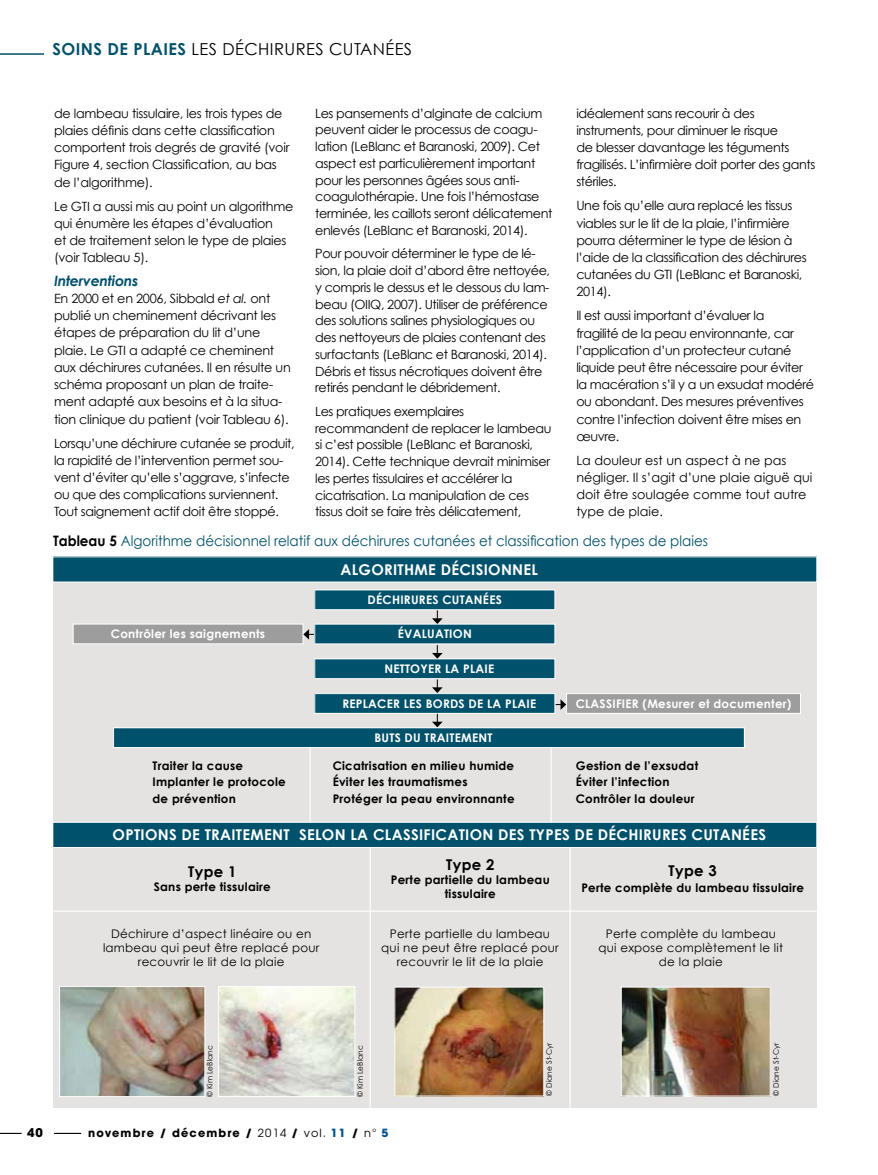
<style>
.page{position:relative;width:878px;height:1175px;background:#fff}
.page>*{position:absolute;margin:0;border:0;box-sizing:border-box;transform-origin:0 0}
.t1{font:16.5px "Century Gothic";color:#000}
.t2{font:700 16.5px "Century Gothic";color:#00516b}
.t3{font:700 14.85px "Century Gothic";color:#fff}
.t4{font:700 14.85px "Century Gothic";letter-spacing:.02em;color:#000}
.t5{font:14.4px "Century Gothic";color:#00516b;scale:.94 1}
.t6{font:italic 700 14.25px "Century Gothic";letter-spacing:-.02em;color:#00516b}
.t7{font:12.75px/17.2px "Century Gothic";letter-spacing:-.03em;color:#000}
.t8{font:12.75px/17.2px "Century Gothic";color:#000}
.t9{font:700 12px "Avant Garde";color:#000}
.t10{font:700 11.85px/14px "Century Gothic";letter-spacing:.02em;color:#000;text-align:center}
.t11{font:11.85px/14px "Century Gothic";letter-spacing:.02em;color:#000;text-align:center}
.t12{font:700 11.85px "Century Gothic";letter-spacing:.02em;color:#fff}
.t13{font:700 11.25px "Avant Garde";letter-spacing:.1em;color:#000}
.t14{font:7.5px "Century Gothic";color:#000}
.s1{font-style:italic}
.s2{font-weight:700;color:#000}
.s3{font-weight:400}
.s4{color:#005493}
</style>
<div class="page">
<svg style="left:0;top:1132px;width:22px;height:1px"></svg>
<svg style="left:54px;top:1132px;width:27px;height:1px"></svg>
<hr style="left:0;top:53px;width:44px;height:2px;background:#00516b">
<div style="left:53px;top:562px;width:763px;height:545px;background:#e4e3e2"></div>
<div style="left:315px;top:590px;width:240px;height:19px;background:#00516b"></div>
<div style="left:314px;top:589px;width:241px;height:21px;border:1px solid #fff"></div>
<div style="left:315px;top:624px;width:240px;height:20px;background:#00516b"></div>
<div style="left:315px;top:659px;width:240px;height:19px;background:#00516b"></div>
<div style="left:314px;top:658px;width:241px;height:21px;border:1px solid #fff"></div>
<div style="left:315px;top:693px;width:240px;height:20px;background:#00516b"></div>
<div style="left:314px;top:693px;width:241px;height:20px;border:1px solid #fff"></div>
<div style="left:53px;top:822px;width:763px;height:25px;background:#00516b"></div>
<div style="left:52px;top:822px;width:765px;height:26px;border:1px solid #fff"></div>
<div style="left:53px;top:557px;width:763px;height:25px;background:#00516b"></div>
<div style="left:73px;top:624px;width:230px;height:20px;background:#9e9d9d"></div>
<div style="left:73px;top:623px;width:230px;height:21px;border:1px solid #fff"></div>
<div style="left:566px;top:693px;width:234px;height:20px;background:#9e9d9d"></div>
<div style="left:566px;top:693px;width:234px;height:20px;border:1px solid #fff"></div>
<img style="left:61px;top:988px;width:142px;height:107px">
<div style="left:59px;top:986px;width:146px;height:111px;border:1px solid #fff"></div>
<img style="left:396px;top:988px;width:146px;height:106px">
<div style="left:394px;top:986px;width:150px;height:110px;border:1px solid #fff"></div>
<img style="left:220px;top:988px;width:133px;height:107px">
<div style="left:218px;top:986px;width:137px;height:111px;border:1px solid #fff"></div>
<img style="left:623px;top:988px;width:145px;height:106px">
<div style="left:621px;top:986px;width:149px;height:110px;border:1px solid #fff"></div>
<svg style="left:432px;top:714px;width:10px;height:13px"></svg>
<svg style="left:432px;top:679px;width:10px;height:14px"></svg>
<svg style="left:432px;top:645px;width:10px;height:13px"></svg>
<svg style="left:432px;top:610px;width:10px;height:14px"></svg>
<svg style="left:555px;top:699px;width:11px;height:11px"></svg>
<svg style="left:303px;top:629px;width:11px;height:10px"></svg>
<hr style="left:369px;top:847px;width:2px;height:262px;background:#fff">
<hr style="left:53px;top:910px;width:764px;height:1px;background:#fff">
<hr style="left:569px;top:847px;width:1px;height:262px;background:#fff">
<hr style="left:550px;top:747px;width:1px;height:75px;background:#fff">
<hr style="left:309px;top:747px;width:2px;height:75px;background:#fff">
<div style="left:114px;top:727px;width:630px;height:20px;background:#00516b"></div>
<div style="left:113px;top:727px;width:631px;height:21px;border:1px solid #fff"></div>
<p class="t2" style="left:52px;top:38px;width:20px">Soins</p>
<p class="t2" style="left:107px;top:38px;width:36px">de plaies</p>
<p class="t1" style="left:191px;top:39px;width:42px">Les déchirures</p>
<p class="t1" style="left:329px;top:39px;width:12px">cutanées</p>
<p class="t7" style="left:54px;top:104px;width:237px">de lambeau tissulaire, les trois types de plaies définis dans cette classification comportent trois degrés de gravité (voir Figure 4, section Classification, au bas de l’algorithme).</p>
<p class="t7" style="left:54px;top:197px;width:241px">Le GTI a aussi mis au point un algorithme qui énumère les étapes d’évaluation<br>et de traitement selon le type de plaies (voir Tableau 5).</p>
<p class="t6" style="left:54px;top:271px;width:86px">Interventions</p>
<p class="t7" style="left:54px;top:289px;width:238px">En 2000 et en 2006, Sibbald <span class="s1">et al.</span> ont publié un cheminement décrivant les étapes de préparation du lit d’une plaie. Le GTI a adapté ce cheminent aux déchirures cutanées. Il en résulte un schéma proposant un plan de traite&shy;ment adapté aux besoins et à la situa&shy;tion clinique du patient (voir Tableau 6).</p>
<p class="t7" style="left:54px;top:434px;width:242px">Lorsqu’une déchirure cutanée se produit, la rapidité de l’intervention permet sou&shy;vent d’éviter qu’elle s’aggrave, s’infecte ou que des complications surviennent.<br>Tout saignement actif doit être stoppé.</p>
<p class="t7" style="left:315px;top:104px;width:239px;line-height:16.8px">Les pansements d’alginate de calcium peuvent aider le processus de coagu&shy;lation (LeBlanc et Baranoski, 2009). Cet aspect est particulièrement important pour les personnes âgées sous anti&shy;coagulothérapie. Une fois l’hémostase terminée, les caillots seront délicatement enlevés (LeBlanc et Baranoski, 2014).</p>
<p class="t7" style="left:315px;top:245px;width:236px;line-height:16.8px">Pour pouvoir déterminer le type de lé&shy;sion, la plaie doit d’abord être nettoyée, y compris le dessus et le dessous du lam&shy;beau (OIIQ, 2007). Utiliser de préférence des solutions salines physiologiques ou des nettoyeurs de plaies contenant des surfactants (LeBlanc et Baranoski, 2014).<br>Débris et tissus nécrotiques doivent être retirés pendant le débridement.</p>
<p class="t7" style="left:315px;top:403px;width:238px;line-height:16.8px">Les pratiques exemplaires recommandent de replacer le lambeau si c’est possible (LeBlanc et Baranoski, 2014). Cette technique devrait minimiser les pertes tissulaires et accélérer la cicatrisation. La manipulation de ces tissus doit se faire très délicatement,</p>
<p class="t7" style="left:576px;top:104px;width:240px">idéalement sans recourir à des instruments, pour diminuer le risque<br>de blesser davantage les téguments fragilisés. L’infirmière doit porter des gants stériles.</p>
<p class="t7" style="left:576px;top:197px;width:232px">Une fois qu’elle aura replacé les tissus viables sur le lit de la plaie, l’infirmière pourra déterminer le type de lésion à l’aide de la classification des déchirures cutanées du GTI (LeBlanc et Baranoski, 2014).</p>
<p class="t7" style="left:576px;top:307px;width:239px">Il est aussi important d’évaluer la<br>fragilité de la peau environnante, car l’application d’un protecteur cutané liquide peut être nécessaire pour éviter la macération s’il y a un exsudat modéré ou abondant. Des mesures préventives contre l’infection doivent être mises en œuvre.</p>
<p class="t8" style="left:576px;top:451px;width:237px">La douleur est un aspect à ne pas négliger. Il s’agit d’une plaie aiguë qui doit être soulagée comme tout autre type de plaie.</p>
<p class="t5" style="left:53px;top:532px;width:698px"><span class="s2">Tableau 5</span> Algorithme décisionnel relatif aux déchirures cutanées et classification des types de plaies</p>
<p class="t12" style="left:111px;top:626px;width:156px">Contrôler les saignements</p>
<p class="t3" style="left:340px;top:560px;width:22px">Algorithme</p>
<p class="t3" style="left:440px;top:560px;width:10px">décisionnel</p>
<p class="t12" style="left:367px;top:592px;width:17px">Déchirures</p>
<p class="t12" style="left:442px;top:592px;width:9px">cutanées</p>
<p class="t12" style="left:398px;top:626px;width:15px">Évaluation</p>
<p class="t12" style="left:384px;top:661px;width:17px">Nettoyer</p>
<p class="t12" style="left:445px;top:661px;width:25px">la plaie</p>
<p class="t12" style="left:342px;top:696px;width:16px">Replacer</p>
<p class="t12" style="left:404px;top:696px;width:7px">les</p>
<p class="t12" style="left:425px;top:696px;width:9px">bords</p>
<p class="t12" style="left:468px;top:696px;width:44px">delaplaie</p>
<p class="t12" style="left:374px;top:730px;width:15px">Buts</p>
<p class="t12" style="left:404px;top:730px;width:28px">du traitement</p>
<p class="t12" style="left:575px;top:696px;width:217px">CLASSIFIER (Mesurer et documenter)</p>
<p class="t10" style="left:153px;top:758px;width:92px">Traiter la cause</p>
<p class="t10" style="left:333px;top:758px;width:183px">Cicatrisation en milieu humide</p>
<p class="t10" style="left:575px;top:758px;width:124px">Gestion de l’exsudat</p>
<p class="t10" style="left:152px;top:774px;width:135px">Implanter le protocole</p>
<p class="t10" style="left:332px;top:774px;width:136px">Éviter les traumatismes</p>
<p class="t10" style="left:575px;top:774px;width:95px">Éviter l’infection</p>
<p class="t10" style="left:152px;top:791px;width:85px">de prévention</p>
<p class="t10" style="left:332px;top:791px;width:183px">Protéger la peau environnante</p>
<p class="t10" style="left:575px;top:791px;width:120px">Contrôler la douleur</p>
<p class="t3" style="left:113px;top:825px;width:23px">Options</p>
<p class="t3" style="left:181px;top:825px;width:33px">de traitement</p>
<p class="t3" style="left:299px;top:825px;width:11px">selon</p>
<p class="t3" style="left:350px;top:825px;width:33px">la classification</p>
<p class="t3" style="left:498px;top:825px;width:10px">des</p>
<p class="t3" style="left:529px;top:825px;width:9px">types</p>
<p class="t3" style="left:574px;top:825px;width:33px">de déchirures</p>
<p class="t3" style="left:691px;top:825px;width:11px">cutané</p>
<p class="t3" style="left:750px;top:825px;width:16px">Es</p>
<p class="t4" style="left:188px;top:862px;width:50px">Type 1</p>
<p class="t10" style="left:154px;top:879px;width:118px">Sans perte tissulaire</p>
<p class="t4" style="left:446px;top:855px;width:50px">Type 2</p>
<p class="t10" style="left:391px;top:872px;width:160px">Perte partielle du lambeau tissulaire</p>
<p class="t4" style="left:668px;top:861px;width:50px">Type 3</p>
<p class="t10" style="left:581px;top:880px;width:224px">Perte complète du lambeau tissulaire</p>
<p class="t11" style="left:103px;top:927px;width:218px">Déchirure d’aspect linéaire ou en lambeau qui peut être replacé pour recouvrir le lit de la plaie</p>
<p class="t11" style="left:381px;top:927px;width:179px">Perte partielle du lambeau qui ne peut être replacé pour recouvrir le lit de la plaie</p>
<p class="t11" style="left:598px;top:927px;width:186px">Perte complète du lambeau qui expose complètement le lit de la plaie</p>
<p class="t14" style="left:205px;top:1096px;width:53px;rotate:-90deg">© Kim LeBlanc</p>
<p class="t14" style="left:355px;top:1096px;width:53px;rotate:-90deg">© Kim LeBlanc</p>
<p class="t14" style="left:544px;top:1095px;width:54px;rotate:-90deg">© Diane St-Cyr</p>
<p class="t14" style="left:771px;top:1095px;width:54px;rotate:-90deg">© Diane St-Cyr</p>
<p class="t9" style="left:27px;top:1124px;width:18px">40</p>
<p class="t13" style="left:88px;top:1125px;width:301px">novembre / décembre / <span class="s3">2014</span> / <span class="s3">vol.</span> <span class="s4">11</span> / <span class="s3">n°</span> <span class="s4">5</span></p>
</div>
